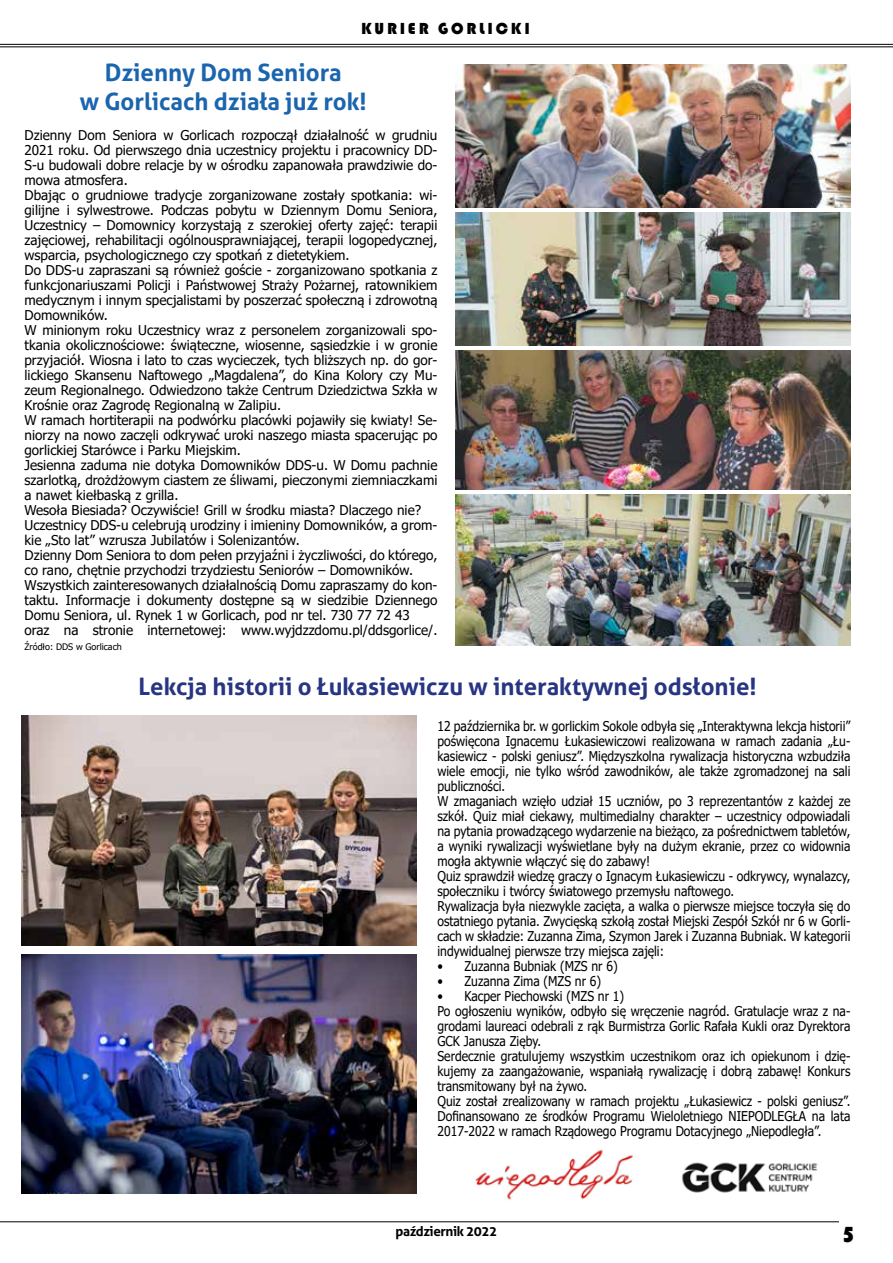
<style>
.page{position:relative;width:893px;height:1263px;background:#fff}
.page>*{position:absolute;margin:0;border:0;box-sizing:border-box;transform-origin:0 0}
.t1{font:700 24px "Aller";color:#283583}
.t2{font:700 24px/28.8px "Aller";color:#1b65af;text-align:center}
.t3{font:22.5px "Bauhaus 93";color:#000}
.t4{font:16.5px "Bauhaus 93";letter-spacing:.17em;color:#000}
.t5{font:13.5px/15px "Tahoma";color:#000}
.t6{font:13.5px/15px "Tahoma";color:#000;scale:.9 1}
.t7{font:700 13.5px "Aller";letter-spacing:-.03em;color:#000}
.t8{font:9px "Tahoma";color:#000}
</style>
<div class="page">
<hr style="left:0;top:44px;width:893px;height:1px;background:#000">
<hr style="left:0;top:47px;width:893px;height:1px;background:#000">
<hr style="left:0;top:1221px;width:839px;height:1px;background:#000">
<img style="left:455px;top:64px;width:395px;height:143px">
<img style="left:455px;top:212px;width:395px;height:133px">
<img style="left:455px;top:494px;width:395px;height:151px">
<img style="left:455px;top:350px;width:395px;height:139px">
<img style="left:21px;top:715px;width:395px;height:230px">
<img style="left:21px;top:955px;width:395px;height:239px">
<img style="left:475px;top:1150px;width:343px;height:50px">
<p class="t4" style="left:361px;top:19px;width:170px">KURIER GORLICKI</p>
<h1 class="t2" style="left:80px;top:58px;width:288px">Dzienny Dom Seniora<br>w Gorlicach działa już rok!</h1>
<p class="t5" style="left:25px;top:128px;width:414px">Dzienny Dom Seniora w Gorlicach rozpoczął działalność w grudniu 2021 roku. Od pierwszego dnia uczestnicy projektu i pracownicy DD-S-u budowali dobre relacje by w ośrodku zapanowała prawdziwie do&shy;mowa atmosfera.<br>Dbając o grudniowe tradycje zorganizowane zostały spotkania: wi&shy;gilijne i sylwestrowe. Podczas pobytu w Dziennym Domu Seniora, Uczestnicy – Domownicy korzystają z szerokiej oferty zajęć: terapii zajęciowej, rehabilitacji ogólnousprawniającej, terapii logopedycznej, wsparcia, psychologicznego czy spotkań z dietetykiem.<br>Do DDS-u zapraszani są również goście - zorganizowano spotkania z funkcjonariuszami Policji i Państwowej Straży Pożarnej, ratownikiem medycznym i innym specjalistami by poszerzać społeczną i zdrowotną Domowników.<br>W minionym roku Uczestnicy wraz z personelem zorganizowali spo&shy;tkania okolicznościowe: świąteczne, wiosenne, sąsiedzkie i w gronie przyjaciół. Wiosna i lato to czas wycieczek, tych bliższych np. do gor&shy;lickiego Skansenu Naftowego „Magdalena”, do Kina Kolory czy Mu&shy;zeum Regionalnego. Odwiedzono także Centrum Dziedzictwa Szkła w Krośnie oraz Zagrodę Regionalną w Zalipiu.<br>W ramach hortiterapii na podwórku placówki pojawiły się kwiaty! Se&shy;niorzy na nowo zaczęli odkrywać uroki naszego miasta spacerując po gorlickiej Starówce i Parku Miejskim.<br>Jesienna zaduma nie dotyka Domowników DDS-u. W Domu pachnie szarlotką, drożdżowym ciastem ze śliwami, pieczonymi ziemniaczkami a nawet kiełbaską z grilla.<br>Wesoła Biesiada? Oczywiście! Grill w środku miasta? Dlaczego nie?<br>Uczestnicy DDS-u celebrują urodziny i imieniny Domowników, a grom&shy;kie „Sto lat” wzrusza Jubilatów i Solenizantów.<br>Dzienny Dom Seniora to dom pełen przyjaźni i życzliwości, do którego, co rano, chętnie przychodzi trzydziestu Seniorów – Domowników.<br>Wszystkich zainteresowanych działalnością Domu zapraszamy do kon&shy;taktu. Informacje i dokumenty dostępne są w siedzibie Dziennego Domu Seniora, ul. Rynek 1 w Gorlicach, pod nr tel. 730 77 72 43 oraz na stronie internetowej: www.wyjdzzdomu.pl/ddsgorlice/.</p>
<p class="t8" style="left:25px;top:641px;width:99px">Źródło: DDS w Gorlicach</p>
<h1 class="t1" style="left:138px;top:671px;width:620px">Lekcja historii o Łukasiewiczu w interaktywnej odsłonie!</h1>
<p class="t6" style="left:437px;top:719px;width:460px">12 października br. w gorlickim Sokole odbyła się „Interaktywna lekcja historii” poświęcona Ignacemu Łukasiewiczowi realizowana w ramach zadania „Łu&shy;kasiewicz - polski geniusz”. Międzyszkolna rywalizacja historyczna wzbudziła wiele emocji, nie tylko wśród zawodników, ale także zgromadzonej na sali publiczności.<br>W zmaganiach wzięło udział 15 uczniów, po 3 reprezentantów z każdej ze szkół. Quiz miał ciekawy, multimedialny charakter – uczestnicy odpowiadali na pytania prowadzącego wydarzenie na bieżąco, za pośrednictwem tabletów, a wyniki rywalizacji wyświetlane były na dużym ekranie, przez co widownia mogła aktywnie włączyć się do zabawy!<br>Quiz sprawdził wiedzę graczy o Ignacym Łukasiewiczu - odkrywcy, wynalazcy, społeczniku i twórcy światowego przemysłu naftowego.<br>Rywalizacja była niezwykle zacięta, a walka o pierwsze miejsce toczyła się do ostatniego pytania. Zwycięską szkołą został Miejski Zespół Szkół nr 6 w Gorli&shy;cach w składzie: Zuzanna Zima, Szymon Jarek i Zuzanna Bubniak. W kategorii indywidualnej pierwsze trzy miejsca zajęli:</p>
<p class="t6" style="left:437px;top:959px;width:202px">• Zuzanna Bubniak (MZS nr 6)</p>
<p class="t6" style="left:437px;top:974px;width:183px">• Zuzanna Zima (MZS nr 6)</p>
<p class="t6" style="left:437px;top:989px;width:460px">• Kacper Piechowski (MZS nr 1)<br>Po ogłoszeniu wyników, odbyło się wręczenie nagród. Gratulacje wraz z na&shy;grodami laureaci odebrali z rąk Burmistrza Gorlic Rafała Kukli oraz Dyrektora GCK Janusza Zięby.<br>Serdecznie gratulujemy wszystkim uczestnikom oraz ich opiekunom i dzię&shy;kujemy za zaangażowanie, wspaniałą rywalizację i dobrą zabawę! Konkurs transmitowany był na żywo.<br>Quiz został zrealizowany w ramach projektu „Łukasiewicz - polski geniusz”.<br>Dofinansowano ze środków Programu Wieloletniego NIEPODLEGŁA na lata 2017-2022 w ramach Rządowego Programu Dotacyjnego „Niepodległa”.</p>
<p class="t7" style="left:396px;top:1223px;width:103px">październik 2022</p>
<h2 class="t3" style="left:842px;top:1222px;width:14px">5</h2>
</div>
